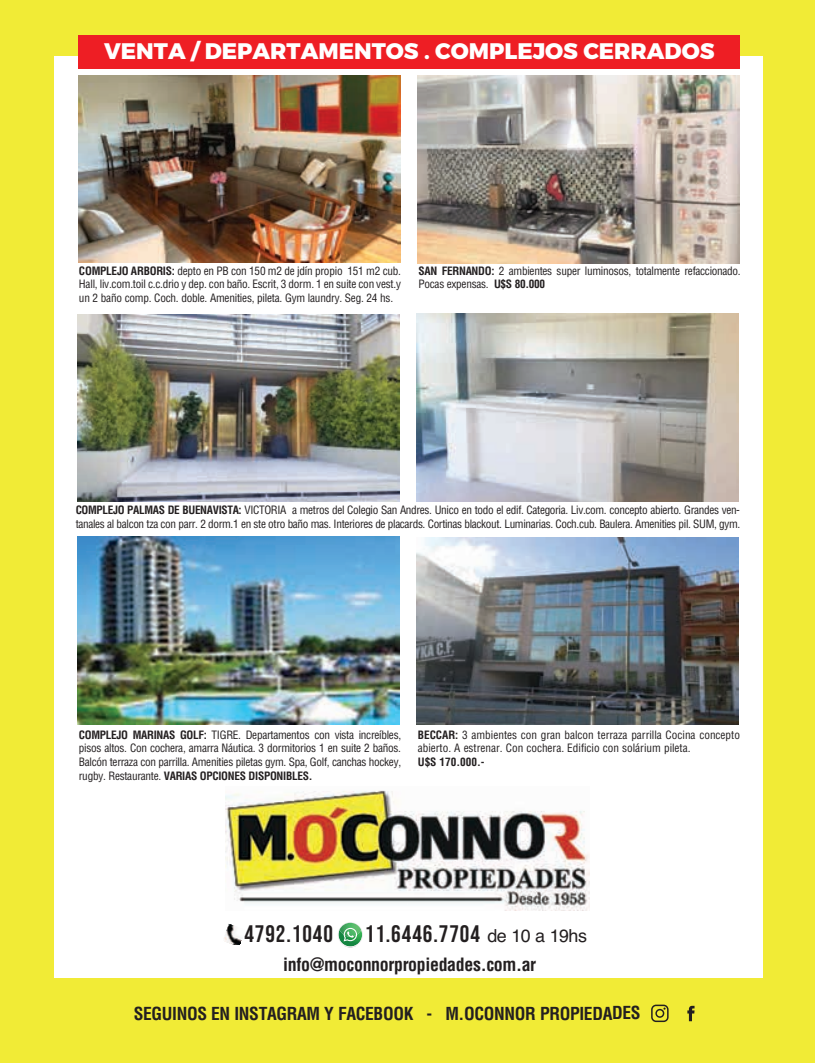
<style>
.page{position:relative;width:815px;height:1063px;background:#f1eb36}
.page>*{position:absolute;margin:0;border:0;box-sizing:border-box;transform-origin:0 0}
.t1{font:23.88px "Bebas Neue";letter-spacing:.04em;color:#231f20}
.t2{font:800 22.5px "Montserrat";color:#fff}
.t3{font:700 condensed 17.88px "Helvetica";letter-spacing:-.02em;color:#231f20}
.t4{font:700 condensed 17.5px "Helvetica";letter-spacing:-.02em;color:#231f20}
.t5{font:condensed 11.25px/13.8px "Helvetica";letter-spacing:-.025em;color:#231f20}
.t6{font:condensed 11.25px/13.8px "Helvetica";color:#231f20}
.t7{font:700 condensed 11.25px "Helvetica";color:#231f20}
.s1{font-weight:700}
.s2{font-family:"Helvetica";font-size:17.88px}
</style>
<div class="page">
<div style="left:54px;top:57px;width:709px;height:921px;background:#fff"></div>
<img style="left:226px;top:790px;width:364px;height:120px">
<img style="left:224px;top:924px;width:18px;height:21px">
<svg style="left:338px;top:923px;width:25px;height:24px"></svg>
<svg style="left:651px;top:1005px;width:18px;height:17px"></svg>
<svg style="left:687px;top:1006px;width:8px;height:15px"></svg>
<div style="left:79px;top:35px;width:661px;height:34px;background:#ee1e24"></div>
<img style="left:79px;top:75px;width:322px;height:188px">
<img style="left:418px;top:75px;width:322px;height:188px">
<img style="left:78px;top:314px;width:322px;height:187px">
<img style="left:417px;top:314px;width:322px;height:188px">
<img style="left:77px;top:537px;width:322px;height:188px">
<img style="left:417px;top:537px;width:321px;height:188px">
<h2 class="t2" style="left:104px;top:42px;width:612px">VENTA / DEPARTAMENTOS . COMPLEJOS CERRADOS</h2>
<p class="t5" style="left:79px;top:263px;width:324px;text-align:justify"><span class="s1">COMPLEJO ARBORIS:</span> depto en PB con 150 m2 de jdín propio 151 m2 cub.<br>Hall, liv.com.toil c.c.drio y dep. con baño. Escrit, 3 dorm. 1 en suite con vest.y un 2 baño comp. Coch. doble. Amenities, pileta. Gym laundry. Seg. 24 hs.</p>
<p class="t5" style="left:419px;top:263px;width:324px"><span class="s1">SAN FERNANDO:</span> 2 ambientes super luminosos, totalmente refaccionado.<br>Pocas expensas. <span class="s1">U$S 80.000</span></p>
<p class="t5" style="left:76px;top:503px;width:666px"><span class="s1">COMPLEJO PALMAS DE BUENAVISTA:</span> VICTORIA a metros del Colegio San Andres. Unico en todo el edif. Categoria. Liv.com. concepto abierto. Grandes ven&shy;tanales al balcon tza con parr. 2 dorm.1 en ste otro baño mas. Interiores de placards. Cortinas blackout. Luminarias. Coch.cub. Baulera. Amenities pil. SUM, gym.</p>
<p class="t5" style="left:79px;top:728px;width:324px;text-align:justify"><span class="s1">COMPLEJO MARINAS GOLF:</span> TIGRE. Departamentos con vista increíbles, pisos altos. Con cochera, amarra Náutica. 3 dormitorios 1 en suite 2 baños.<br>Balcón terraza con parrilla. Amenities piletas gym. Spa, Golf, canchas hockey, rugby. Restaurante. <span class="s1">VARIAS OPCIONES DISPONIBLES.</span></p>
<p class="t6" style="left:418px;top:728px;width:324px"><span class="s1">BECCAR:</span> 3 ambientes con gran balcon terraza parrilla Cocina concepto abierto. A estrenar. Con cochera. Edificio con solárium pileta.</p>
<p class="t7" style="left:418px;top:755px;width:68px">U$S 170.000.-</p>
<h1 class="t1" style="left:244px;top:920px;width:90px">4792.1040</h1>
<h1 class="t1" style="left:365px;top:920px;width:224px">11.6446.7704 <span class="s2">de 10 a 19hs</span></h1>
<h3 class="t3" style="left:283px;top:954px;width:255px">info@moconnorpropiedades.com.ar</h3>
<h3 class="t4" style="left:134px;top:1003px;width:508px">SEGUINOS EN INSTAGRAM Y FACEBOOK - M.OCONNOR PROPIEDADES</h3>
</div>
